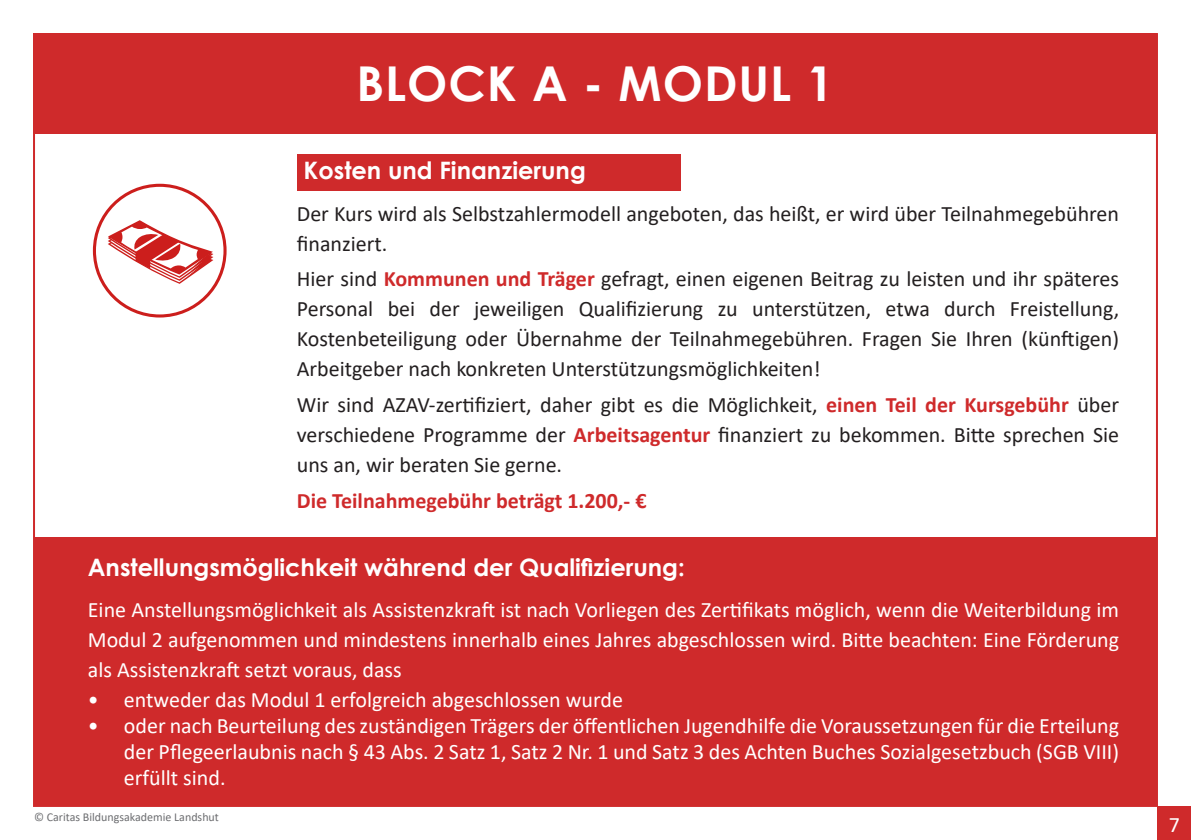
<style>
.page{position:relative;width:1191px;height:840px;background:#fff}
.page>*{position:absolute;margin:0;border:0;box-sizing:border-box;transform-origin:0 0}
.t1{font:700 48px "Century Gothic";letter-spacing:.02em;color:#fff}
.t2{font:700 24px "Century Gothic";color:#fff}
.t3{font:22px/30px "Calibri";color:#231f20;text-align:justify}
.t4{font:22px/30px "Calibri";color:#fff;text-align:justify}
.t5{font:700 22px "Calibri";color:#cf2a2b}
.t6{font:12px "Calibri";color:#6c6d70}
.s1{font-weight:700;color:#cf2a2b}
</style>
<div class="page">
<div style="left:297px;top:154px;width:383px;height:36px;background:#cf2a2b"></div>
<div style="left:33px;top:33px;width:1124px;height:100px;background:#cf2a2b"></div>
<div style="left:93px;top:184px;width:134px;height:133px;border:3px solid #cc1e1c;border-radius:50%"></div>
<svg style="left:108px;top:220px;width:105px;height:64px"></svg>
<div style="left:1158px;top:806px;width:33px;height:33px;background:#cf2a2b"></div>
<div style="left:34px;top:537px;width:1123px;height:267px;background:#cf2a2b"></div>
<p class="t1" style="left:356px;top:47px;width:479px">BLOCK A - MODUL 1</p>
<p class="t2" style="left:303px;top:152px;width:284px">Kosten und Finanzierung</p>
<p class="t3" style="left:297px;top:197px;width:824px">Der Kurs wird als Selbstzahlermodell angeboten, das heißt, er wird über Teilnahmegebühren finanziert.</p>
<p class="t3" style="left:297px;top:263px;width:824px">Hier sind <span class="s1">Kommunen und Träger</span> gefragt, einen eigenen Beitrag zu leisten und ihr späteres Personal bei der jeweiligen Qualifizierung zu unterstützen, etwa durch Freistellung, Kostenbeteiligung oder Übernahme der Teilnahmegebühren. Fragen Sie Ihren (künftigen)<br>Arbeitgeber nach konkreten Unterstützungsmöglichkeiten!</p>
<p class="t3" style="left:297px;top:389px;width:824px">Wir sind AZAV-zertifiziert, daher gibt es die Möglichkeit, <span class="s1">einen Teil der Kursgebühr</span> über verschiedene Programme der <span class="s1">Arbeitsagentur</span> finanziert zu bekommen. Bitte sprechen Sie uns an, wir beraten Sie gerne.</p>
<p class="t5" style="left:297px;top:484px;width:351px">Die Teilnahmegebühr beträgt 1.200,- €</p>
<p class="t2" style="left:88px;top:548px;width:598px">Anstellungsmöglichkeit während der Qualifizierung:</p>
<p class="t4" style="left:88px;top:593px;width:1032px">Eine Anstellungsmöglichkeit als Assistenzkraft ist nach Vorliegen des Zertifikats möglich, wenn die Weiterbildung im Modul 2 aufgenommen und mindestens innerhalb eines Jahres abgeschlossen wird. Bitte beachten: Eine Förderung als Assistenzkraft setzt voraus, dass</p>
<p class="t4" style="left:88px;top:683px;width:536px">• entweder das Modul 1 erfolgreich abgeschlossen wurde</p>
<p class="t4" style="left:124px;top:711px;width:996px;line-height:26px;text-indent:-36px">• oder nach Beurteilung des zuständigen Trägers der öffentlichen Jugendhilfe die Voraussetzungen für die Erteilung der Pflegeerlaubnis nach § 43 Abs. 2 Satz 1, Satz 2 Nr. 1 und Satz 3 des Achten Buches Sozialgesetzbuch (SGB VIII) erfüllt sind.</p>
<p class="t6" style="left:34px;top:807px;width:186px">© Caritas Bildungsakademie Landshut</p>
<p class="t4" style="left:1168px;top:808px;width:13px">7</p>
</div>
